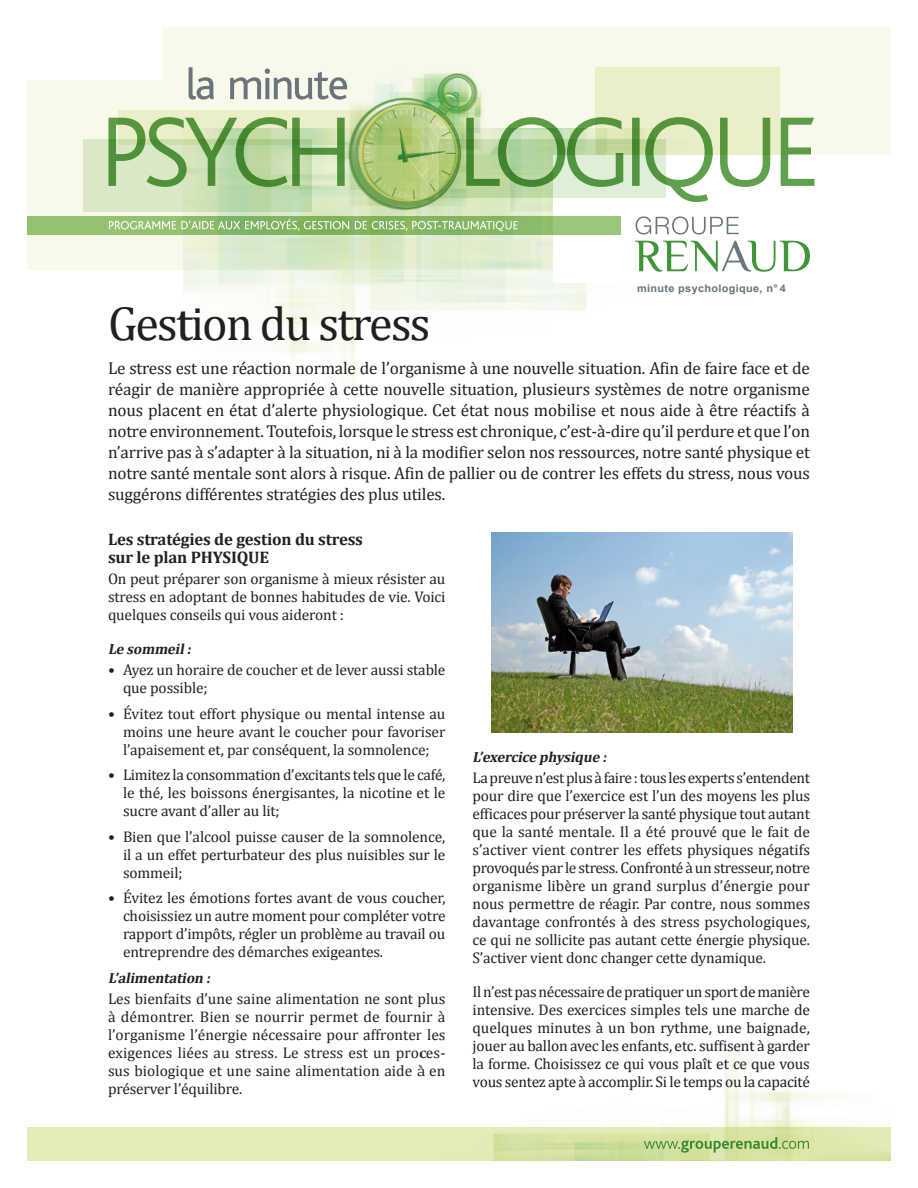
<style>
.page{position:relative;width:918px;height:1188px;background:#fff}
.page>*{position:absolute;margin:0;border:0;box-sizing:border-box;transform-origin:0 0}
._1er_niveau{font:48px "Cambria";letter-spacing:-.035em;color:#231f20}
.texte_lead{font:17.25px/21px "Cambria";letter-spacing:-.01em;color:#231f20;text-align:justify}
._2e_niveau{font:700 16.8px/18px "Cambria";letter-spacing:-.01em;color:#231f20}
.texte_courant{font:15.45px/18px "Cambria";letter-spacing:-.01em;color:#231f20;text-align:justify}
._3_niveau{font:italic 700 14.7px "Cambria";color:#231f20}
.t1{font:700 10.5px "Arial";letter-spacing:.03em;color:#6a747b;scale:1.04 1}
</style>
<div class="page">
<img style="left:492px;top:532px;width:300px;height:201px">
<div style="left:27px;top:27px;width:864px;height:243px;background:#f8f9eb"></div>
<div style="left:595px;top:68px;width:185px;height:93px;background:#ebefc9"></div>
<div style="left:83px;top:139px;width:229px;height:73px;background:#d9e8c6"></div>
<img style="left:184px;top:202px;width:403px;height:180px">
<div style="left:0;top:0;width:162px;height:80px;background:#fff"></div>
<div style="left:118px;top:110px;width:293px;height:35px;background:#ebefc9"></div>
<div style="left:554px;top:155px;width:337px;height:128px;background:#fff"></div>
<div style="left:27px;top:1128px;width:864px;height:33px;background:#e6ecb8"></div>
<img style="left:422px;top:1049px;width:469px;height:112px">
<svg style="left:108px;top:117px;width:706px;height:85px"></svg>
<img style="left:326px;top:72px;width:171px;height:144px">
<svg style="left:635px;top:241px;width:175px;height:31px"></svg>
<svg style="left:636px;top:216px;width:103px;height:19px"></svg>
<svg style="left:27px;top:216px;width:594px;height:18px;background:#8ebd6e"></svg>
<svg style="left:109px;top:219px;width:409px;height:12px;background:#9fc685"></svg>
<svg style="left:189px;top:67px;width:158px;height:33px"></svg>
<svg style="left:644px;top:1137px;width:165px;height:16px;background:#b1cd86"></svg>
<p class="t1" style="left:637px;top:282px;width:144px">minute psychologique, n° 4</p>
<p class="_1er_niveau" style="left:108px;top:295px;width:324px">Gestion du stress</p>
<p class="texte_lead" style="left:108px;top:358px;width:704px">Le stress est une réaction normale de l’organisme à une nouvelle situation. Afin de faire face et de réagir de manière appropriée à cette nouvelle situation, plusieurs systèmes de notre organisme nous placent en état d’alerte physiologique. Cet état nous mobilise et nous aide à être réactifs à notre environnement. Toutefois, lorsque le stress est chronique, c’est-à-dire qu’il perdure et que l’on n’arrive pas à s’adapter à la situation, ni à la modifier selon nos ressources, notre santé physique et notre santé mentale sont alors à risque. Afin de pallier ou de contrer les effets du stress, nous vous suggérons différentes stratégies des plus utiles.</p>
<p class="_2e_niveau" style="left:108px;top:530px;width:257px">Les stratégies de gestion du stress sur le plan PHYSIQUE</p>
<p class="texte_courant" style="left:108px;top:570px;width:339px">On peut préparer son organisme à mieux résister au stress en adoptant de bonnes habitudes de vie. Voici quelques conseils qui vous aideront :</p>
<p class="_3_niveau" style="left:108px;top:639px;width:88px">Le sommeil :</p>
<p class="texte_courant" style="left:123px;top:661px;width:324px;text-indent:-15px">• Ayez un horaire de coucher et de lever aussi stable que possible;</p>
<p class="texte_courant" style="left:123px;top:704px;width:324px;text-indent:-15px">• Évitez tout effort physique ou mental intense au moins une heure avant le coucher pour favoriser l’apaisement et, par conséquent, la somnolence;</p>
<p class="texte_courant" style="left:123px;top:766px;width:324px;text-indent:-15px">• Limitez la consommation d’excitants tels que le café, le thé, les boissons énergisantes, la nicotine et le sucre avant d’aller au lit;</p>
<p class="texte_courant" style="left:123px;top:827px;width:324px;text-indent:-15px">• Bien que l’alcool puisse causer de la somnolence, il a un effet perturbateur des plus nuisibles sur le sommeil;</p>
<p class="texte_courant" style="left:123px;top:889px;width:324px;text-indent:-15px">• Évitez les émotions fortes avant de vous coucher, choisissiez un autre moment pour compléter votre rapport d’impôts, régler un problème au travail ou entreprendre des démarches exigeantes.</p>
<p class="_3_niveau" style="left:108px;top:967px;width:107px">L’alimentation :</p>
<p class="texte_courant" style="left:108px;top:989px;width:339px">Les bienfaits d’une saine alimentation ne sont plus à démontrer. Bien se nourrir permet de fournir à l’organisme l’énergie nécessaire pour affronter les exigences liées au stress. Le stress est un proces&shy;sus biologique et une saine alimentation aide à en préserver l’équilibre.</p>
<p class="_3_niveau" style="left:472px;top:747px;width:139px">L’exercice physique :</p>
<p class="texte_courant" style="left:472px;top:769px;width:339px">La preuve n’est plus à faire: tous les experts s’entendent pour dire que l’exercice est l’un des moyens les plus efficaces pour préserver la santé physique tout autant que la santé mentale. Il a été prouvé que le fait de s’activer vient contrer les effets physiques négatifs provoqués par le stress. Confronté à un stresseur, notre organisme libère un grand surplus d’énergie pour nous permettre de réagir. Par contre, nous sommes davantage confrontés à des stress psychologiques, ce qui ne sollicite pas autant cette énergie physique.<br>S’activer vient donc changer cette dynamique.</p>
<p class="texte_courant" style="left:472px;top:983px;width:339px">Il n’est pas nécessaire de pratiquer un sport de manière intensive. Des exercices simples tels une marche de quelques minutes à un bon rythme, une baignade, jouer au ballon avec les enfants, etc. suffisent à garder la forme. Choisissez ce qui vous plaît et ce que vous vous sentez apte à accomplir. Si le temps ou la capacité</p>
</div>
